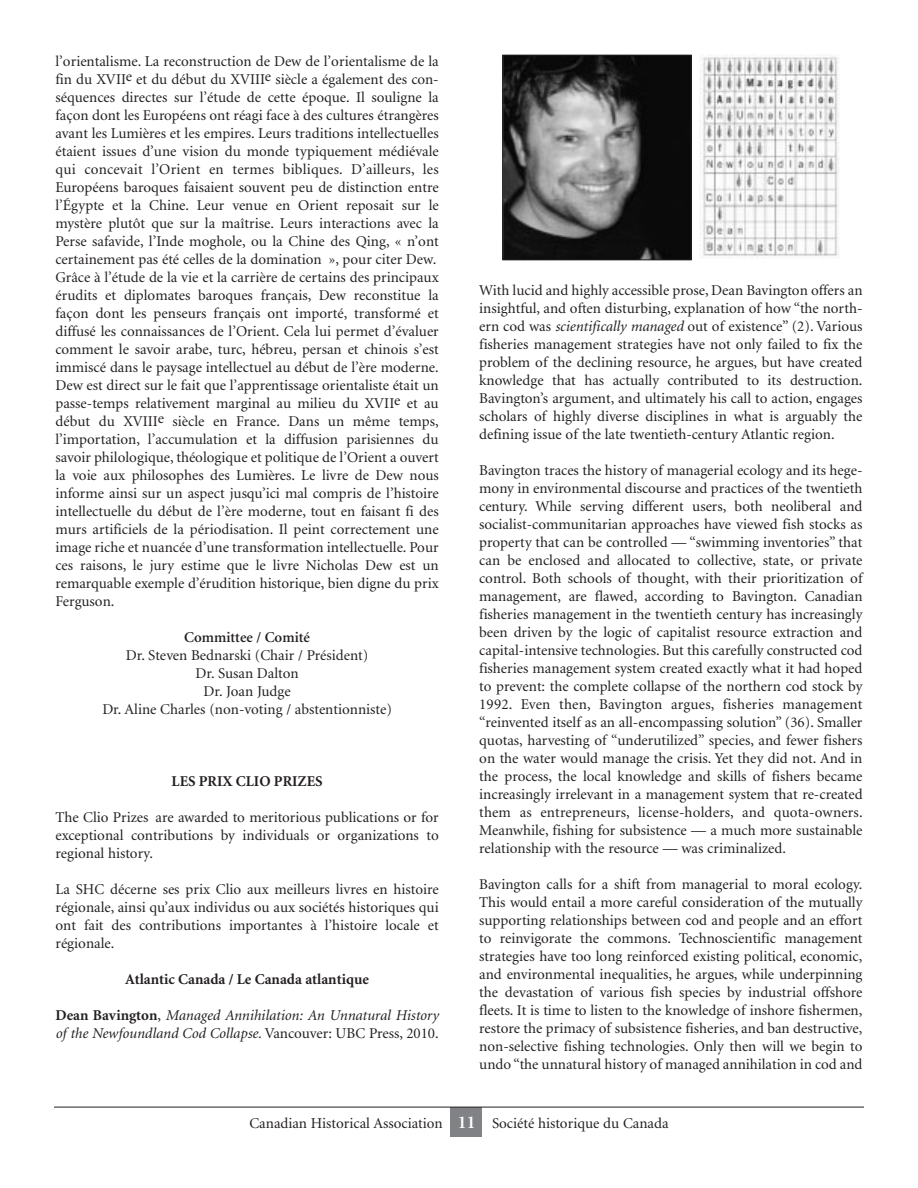
<style>
.page{position:relative;width:918px;height:1188px;background:#fff}
.page>*{position:absolute;margin:0;border:0;box-sizing:border-box;transform-origin:0 0}
.t1{font:15px/18px "Minion";color:#231f20;text-align:justify}
.t2{font:italic 15px/18px "Minion";color:#231f20}
.t3{font:700 15px "Minion";color:#231f20}
.t4{font:600 15px "Minion";color:#231f20}
.s1{font-weight:700;font-style:normal}
.s2{font-style:normal}
.s3{font-style:italic}
.s4{font-weight:700;font-size:18px;color:#fff}
</style>
<div class="page">
<div style="left:451px;top:1108px;width:31px;height:29px;background:#808285"></div>
<hr style="left:54px;top:1107px;width:810px;height:1px;background:#231f20">
<img style="left:504px;top:57px;width:186px;height:201px">
<div style="left:502px;top:55px;width:190px;height:205px;border:1px solid #231f20"></div>
<img style="left:701px;top:56px;width:138px;height:203px">
<p class="t1" style="left:56px;top:54px;width:385px;text-align:left">l’orientalisme. La reconstruction de Dew de l’orientalisme de la fin du XVIIe et du début du XVIIIe siècle a également des con&shy;séquences directes sur l’étude de cette époque. Il souligne la façon dont les Européens ont réagi face à des cultures étrangères avant les Lumières et les empires. Leurs traditions intellectuelles étaient issues d’une vision du monde typiquement médiévale qui concevait l’Orient en termes bibliques. D’ailleurs, les Européens baroques faisaient souvent peu de distinction entre l’Égypte et la Chine. Leur venue en Orient reposait sur le mystère plutôt que sur la maîtrise. Leurs interactions avec la Perse safavide, l’Inde moghole, ou la Chine des Qing, « n’ont certainement pas été celles de la domination », pour citer Dew.<br>Grâce à l’étude de la vie et la carrière de certains des principaux érudits et diplomates baroques français, Dew reconstitue la façon dont les penseurs français ont importé, transformé et diffusé les connaissances de l’Orient. Cela lui permet d’évaluer comment le savoir arabe, turc, hébreu, persan et chinois s’est immiscé dans le paysage intellectuel au début de l’ère moderne.<br>Dew est direct sur le fait que l’apprentissage orientaliste était un passe-temps relativement marginal au milieu du XVIIe et au début du XVIIIe siècle en France. Dans un même temps, l’importation, l’accumulation et la diffusion parisiennes du savoir philologique, théologique et politique de l’Orient a ouvert la voie aux philosophes des Lumières. Le livre de Dew nous informe ainsi sur un aspect jusqu’ici mal compris de l’histoire intellectuelle du début de l’ère moderne, tout en faisant fi des murs artificiels de la périodisation. Il peint correctement une image riche et nuancée d’une transformation intellectuelle. Pour ces raisons, le jury estime que le livre Nicholas Dew est un remarquable exemple d’érudition historique, bien digne du prix Ferguson.</p>
<p class="t4" style="left:184px;top:631px;width:127px">Committee / Comité</p>
<p class="t1" style="left:102px;top:648px;width:291px;text-align:center">Dr. Steven Bednarski (Chair / Président)<br>Dr. Susan Dalton<br>Dr. Joan Judge<br>Dr. Aline Charles (non-voting / abstentionniste)</p>
<p class="t3" style="left:172px;top:775px;width:153px">LES PRIX CLIO PRIZES</p>
<p class="t1" style="left:56px;top:810px;width:385px">The Clio Prizes are awarded to meritorious publications or for exceptional contributions by individuals or organizations to regional history.</p>
<p class="t1" style="left:56px;top:882px;width:385px">La SHC décerne ses prix Clio aux meilleurs livres en histoire régionale, ainsi qu’aux individus ou aux sociétés historiques qui ont fait des contributions importantes à l’histoire locale et régionale.</p>
<p class="t3" style="left:125px;top:973px;width:245px">Atlantic Canada / Le Canada atlantique</p>
<p class="t2" style="left:56px;top:1008px;width:385px"><span class="s1">Dean Bavington</span><span class="s2">,</span> Managed Annihilation: An Unnatural History of the Newfoundland Cod Collapse. <span class="s2">Vancouver: UBC Press, 2010.</span></p>
<p class="t1" style="left:479px;top:282px;width:385px">With lucid and highly accessible prose, Dean Bavington offers an insightful, and often disturbing, explanation of how “the north&shy;ern cod was <span class="s3">scientifically managed</span> out of existence” (2). Various fisheries management strategies have not only failed to fix the problem of the declining resource, he argues, but have created knowledge that has actually contributed to its destruction.<br>Bavington’s argument, and ultimately his call to action, engages scholars of highly diverse disciplines in what is arguably the defining issue of the late twentieth-century Atlantic region.</p>
<p class="t1" style="left:479px;top:462px;width:385px">Bavington traces the history of managerial ecology and its hege&shy;mony in environmental discourse and practices of the twentieth century. While serving different users, both neoliberal and socialist-communitarian approaches have viewed fish stocks as property that can be controlled — “swimming inventories” that can be enclosed and allocated to collective, state, or private control. Both schools of thought, with their prioritization of management, are flawed, according to Bavington. Canadian fisheries management in the twentieth century has increasingly been driven by the logic of capitalist resource extraction and capital-intensive technologies. But this carefully constructed cod fisheries management system created exactly what it had hoped to prevent: the complete collapse of the northern cod stock by 1992. Even then, Bavington argues, fisheries management “reinvented itself as an all-encompassing solution” (36). Smaller quotas, harvesting of “underutilized” species, and fewer fishers on the water would manage the crisis. Yet they did not. And in the process, the local knowledge and skills of fishers became increasingly irrelevant in a management system that re-created them as entrepreneurs, license-holders, and quota-owners.<br>Meanwhile, fishing for subsistence — a much more sustainable relationship with the resource — was criminalized.</p>
<p class="t1" style="left:479px;top:876px;width:385px">Bavington calls for a shift from managerial to moral ecology.<br>This would entail a more careful consideration of the mutually supporting relationships between cod and people and an effort to reinvigorate the commons. Technoscientific management strategies have too long reinforced existing political, economic, and environmental inequalities, he argues, while underpinning the devastation of various fish species by industrial offshore fleets. It is time to listen to the knowledge of inshore fishermen, restore the primacy of subsistence fisheries, and ban destructive, non-selective fishing technologies. Only then will we begin to undo “the unnatural history of managed annihilation in cod and</p>
<p class="t1" style="left:249px;top:1116px;width:421px">Canadian Historical Association <span class="s4">11</span> Société historique du Canada</p>
</div>
